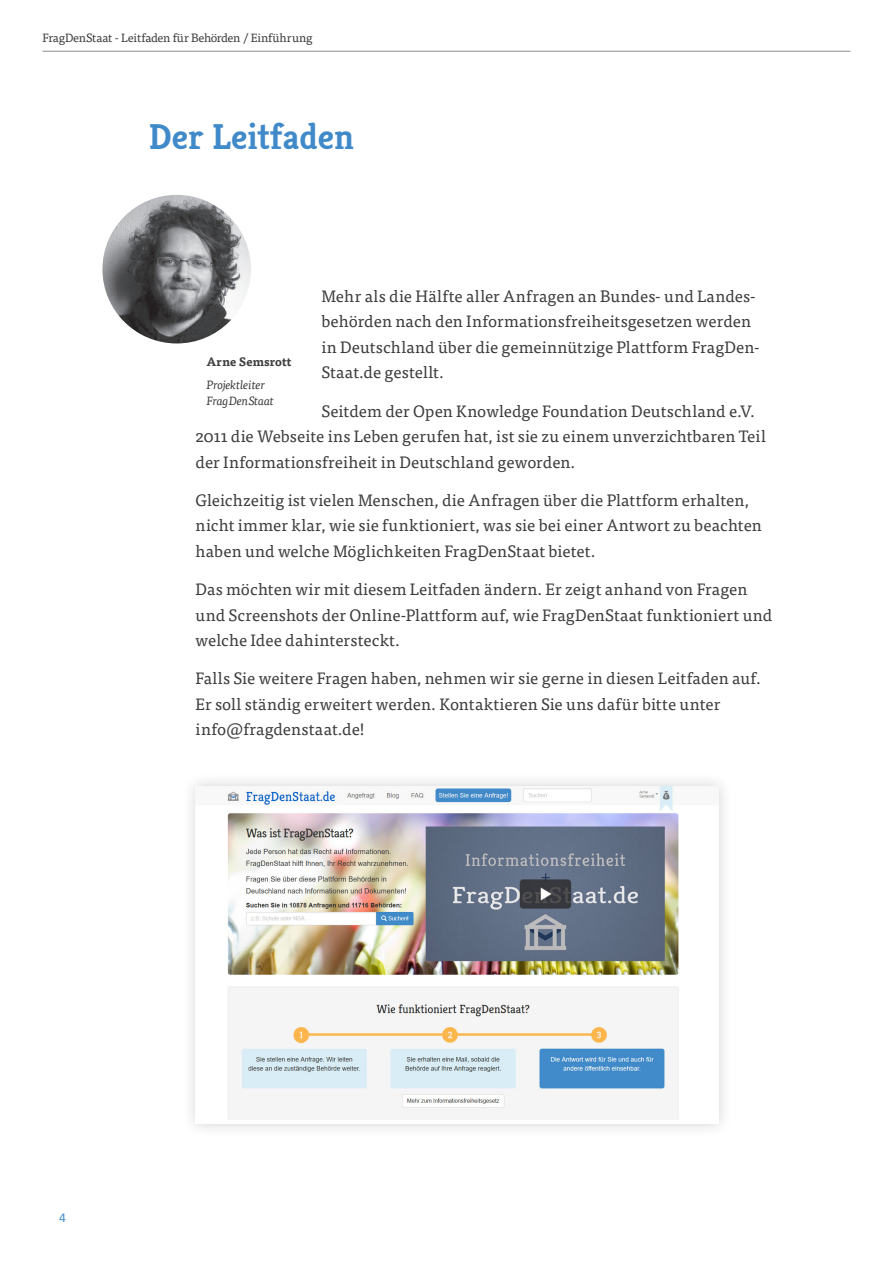
<style>
.page{position:relative;width:893px;height:1263px;background:#fff}
.page>*{position:absolute;margin:0;border:0;box-sizing:border-box;transform-origin:0 0}
.Überschrift{font:700 36px "Kreon";color:#408ac9}
.Fließtext{font:16.5px/25.5px "Tisa Pro";letter-spacing:.005em;color:#3e3e3f}
.t1{font:13.5px "Calibri";color:#408ac9}
.t2{font:12px "Tisa Pro";letter-spacing:-.02em;color:#3e3e3f}
.Fließtext-2{font:italic 12px/22.5px "Tisa Pro";letter-spacing:-.025em;color:#3e3e3f}
.s1{font-weight:700;font-style:normal}
</style>
<div class="page">
<hr style="left:43px;top:51px;width:807px;height:1px;background:#8b8d90">
<div style="left:181px;top:772px;width:552px;height:366px;background:#231f20;opacity:.2"></div>
<img style="left:227px;top:786px;width:452px;height:333px">
<img style="left:102px;top:195px;width:149px;height:148px;border-radius:74px">
<p class="t2" style="left:43px;top:29px;width:272px">FragDenStaat - Leitfaden für Behörden / Einführung</p>
<p class="Überschrift" style="left:149px;top:114px;width:207px">Der Leitfaden</p>
<p class="Fließtext" style="left:321px;top:282px;width:440px">Mehr als die Hälfte aller Anfragen an Bundes- und Landes&shy;behörden nach den Informationsfreiheitsgesetzen werden in Deutschland über die gemeinnützige Plattform FragDen-Staat.de gestellt.</p>
<p class="Fließtext" style="left:196px;top:397px;width:572px;text-indent:126px">Seitdem der Open Knowledge Foundation Deutschland e.V.<br>2011 die Webseite ins Leben gerufen hat, ist sie zu einem unverzichtbaren Teil der Informationsfreiheit in Deutschland geworden.</p>
<p class="Fließtext" style="left:196px;top:486px;width:568px">Gleichzeitig ist vielen Menschen, die Anfragen über die Plattform erhalten, nicht immer klar, wie sie funktioniert, was sie bei einer Antwort zu beachten haben und welche Möglichkeiten FragDenStaat bietet.</p>
<p class="Fließtext" style="left:196px;top:576px;width:578px">Das möchten wir mit diesem Leitfaden ändern. Er zeigt anhand von Fragen und Screenshots der Online-Plattform auf, wie FragDenStaat funktioniert und welche Idee dahintersteckt.</p>
<p class="Fließtext" style="left:196px;top:665px;width:567px">Falls Sie weitere Fragen haben, nehmen wir sie gerne in diesen Leitfaden auf.<br>Er soll ständig erweitert werden. Kontaktieren Sie uns dafür bitte unter info@fragdenstaat.de!</p>
<p class="Fließtext-2" style="left:207px;top:350px;width:87px"><span class="s1">Arne Semsrott<br></span>Projektleiter</p>
<p class="Fließtext-2" style="left:207px;top:389px;width:69px">FragDenStaat</p>
<p class="t1" style="left:59px;top:1208px;width:8px">4</p>
</div>
